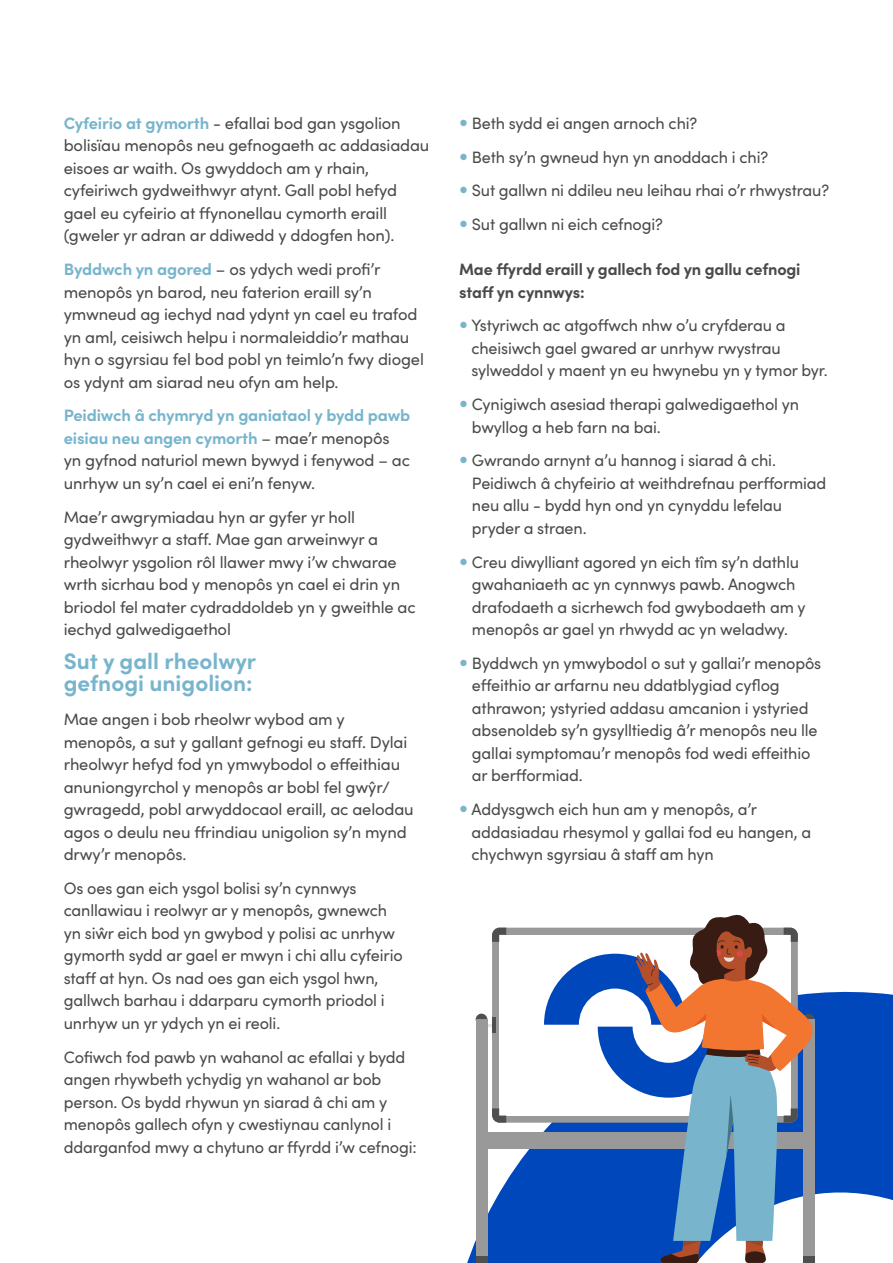
<style>
.page{position:relative;width:893px;height:1263px;background:#fff}
.page>*{position:absolute;margin:0;border:0;box-sizing:border-box;transform-origin:0 0}
.t1{font:700 22.5px/22.5px "Sofia Pro";color:#78b5cd}
.t2{font:16.5px/22.5px "Sofia Pro";letter-spacing:-.01em;color:#4a4a49}
.t3{font:700 16.5px/22.5px "Sofia Pro";letter-spacing:-.01em;color:#4a4a49}
.s1{font-weight:700;color:#78b5cd}
</style>
<div class="page">
<svg style="left:467px;top:991px;width:426px;height:272px;fill:#0047bb"></svg>
<div style="left:492px;top:928px;width:306px;height:195px;background:#999;border-radius:8px"></div>
<div style="left:499px;top:935px;width:292px;height:180px;background:#fff"></div>
<div style="left:478px;top:1133px;width:334px;height:16px;background:#999"></div>
<svg style="left:492px;top:1108px;width:14px;height:15px"></svg>
<svg style="left:492px;top:928px;width:14px;height:14px"></svg>
<div style="left:476px;top:1014px;width:11px;height:11px;background:#4f4f4f;border-radius:50%"></div>
<div style="left:476px;top:1019px;width:11px;height:244px;background:#999"></div>
<hr style="left:492px;top:1017px;width:4px;height:16px;background:#4f4f4f">
<div style="left:476px;top:1256px;width:11px;height:7px;background:#4f4f4f"></div>
<svg style="left:544px;top:914px;width:273px;height:349px"></svg>
<p class="t2" style="left:64px;top:111px;width:367px"><span class="s1">Cyfeirio at gymorth</span> - efallai bod gan ysgolion bolisïau menopôs neu gefnogaeth ac addasiadau eisoes ar waith. Os gwyddoch am y rhain, cyfeiriwch gydweithwyr atynt. Gall pobl hefyd gael eu cyfeirio at ffynonellau cymorth eraill (gweler yr adran ar ddiwedd y ddogfen hon).</p>
<p class="t2" style="left:64px;top:257px;width:362px"><span class="s1">Byddwch yn agored</span> – os ydych wedi profi’r menopôs yn barod, neu faterion eraill sy’n ymwneud ag iechyd nad ydynt yn cael eu trafod yn aml, ceisiwch helpu i normaleiddio’r mathau hyn o sgyrsiau fel bod pobl yn teimlo’n fwy diogel os ydynt am siarad neu ofyn am help.</p>
<p class="t2" style="left:64px;top:403px;width:348px"><span class="s1">Peidiwch â chymryd yn ganiataol y bydd pawb eisiau neu angen cymorth</span> – mae’r menopôs yn gyfnod naturiol mewn bywyd i fenywod – ac unrhyw un sy’n cael ei eni’n fenyw.</p>
<p class="t2" style="left:64px;top:505px;width:353px">Mae’r awgrymiadau hyn ar gyfer yr holl gydweithwyr a staff. Mae gan arweinwyr a rheolwyr ysgolion rôl llawer mwy i’w chwarae wrth sicrhau bod y menopôs yn cael ei drin yn briodol fel mater cydraddoldeb yn y gweithle ac iechyd galwedigaethol</p>
<p class="t1" style="left:64px;top:648px;width:194px">Sut y gall rheolwyr gefnogi unigolion:</p>
<p class="t2" style="left:64px;top:707px;width:351px">Mae angen i bob rheolwr wybod am y menopôs, a sut y gallant gefnogi eu staff. Dylai rheolwyr hefyd fod yn ymwybodol o effeithiau anuniongyrchol y menopôs ar bobl fel gwŷr/ gwragedd, pobl arwyddocaol eraill, ac aelodau agos o deulu neu ffrindiau unigolion sy’n mynd drwy’r menopôs.</p>
<p class="t2" style="left:64px;top:876px;width:340px">Os oes gan eich ysgol bolisi sy’n cynnwys canllawiau i reolwyr ar y menopôs, gwnewch yn siŵr eich bod yn gwybod y polisi ac unrhyw gymorth sydd ar gael er mwyn i chi allu cyfeirio staff at hyn. Os nad oes gan eich ysgol hwn, gallwch barhau i ddarparu cymorth priodol i unrhyw un yr ydych yn ei reoli.</p>
<p class="t2" style="left:64px;top:1045px;width:354px">Cofiwch fod pawb yn wahanol ac efallai y bydd angen rhywbeth ychydig yn wahanol ar bob person. Os bydd rhywun yn siarad â chi am y menopôs gallech ofyn y cwestiynau canlynol i ddarganfod mwy a chytuno ar ffyrdd i’w cefnogi:</p>
<p class="t2" style="left:472px;top:111px;width:227px">Beth sydd ei angen arnoch chi?</p>
<p class="t2" style="left:472px;top:145px;width:298px">Beth sy’n gwneud hyn yn anoddach i chi?</p>
<p class="t2" style="left:472px;top:178px;width:359px">Sut gallwn ni ddileu neu leihau rhai o’r rhwystrau?</p>
<p class="t2" style="left:472px;top:212px;width:192px">Sut gallwn ni eich cefnogi?</p>
<p class="t3" style="left:459px;top:257px;width:343px">Mae ffyrdd eraill y gallech fod yn gallu cefnogi staff yn cynnwys:</p>
<p class="t2" style="left:471px;top:313px;width:358px">Ystyriwch ac atgoffwch nhw o’u cryfderau a cheisiwch gael gwared ar unrhyw rwystrau sylweddol y maent yn eu hwynebu yn y tymor byr.</p>
<p class="t2" style="left:472px;top:392px;width:329px">Cynigiwch asesiad therapi galwedigaethol yn bwyllog a heb farn na bai.</p>
<p class="t2" style="left:472px;top:448px;width:356px">Gwrando arnynt a’u hannog i siarad â chi.<br>Peidiwch â chyfeirio at weithdrefnau perfformiad neu allu - bydd hyn ond yn cynyddu lefelau pryder a straen.</p>
<p class="t2" style="left:472px;top:550px;width:335px">Creu diwylliant agored yn eich tîm sy’n dathlu gwahaniaeth ac yn cynnwys pawb. Anogwch drafodaeth a sicrhewch fod gwybodaeth am y menopôs ar gael yn rhwydd ac yn weladwy.</p>
<p class="t2" style="left:472px;top:651px;width:351px">Byddwch yn ymwybodol o sut y gallai’r menopôs effeithio ar arfarnu neu ddatblygiad cyflog athrawon; ystyried addasu amcanion i ystyried absenoldeb sy’n gysylltiedig â’r menopôs neu lle gallai symptomau’r menopôs fod wedi effeithio ar berfformiad.</p>
<p class="t2" style="left:472px;top:797px;width:341px">Addysgwch eich hun am y menopôs, a’r addasiadau rhesymol y gallai fod eu hangen, a chychwyn sgyrsiau â staff am hyn</p>
</div>
